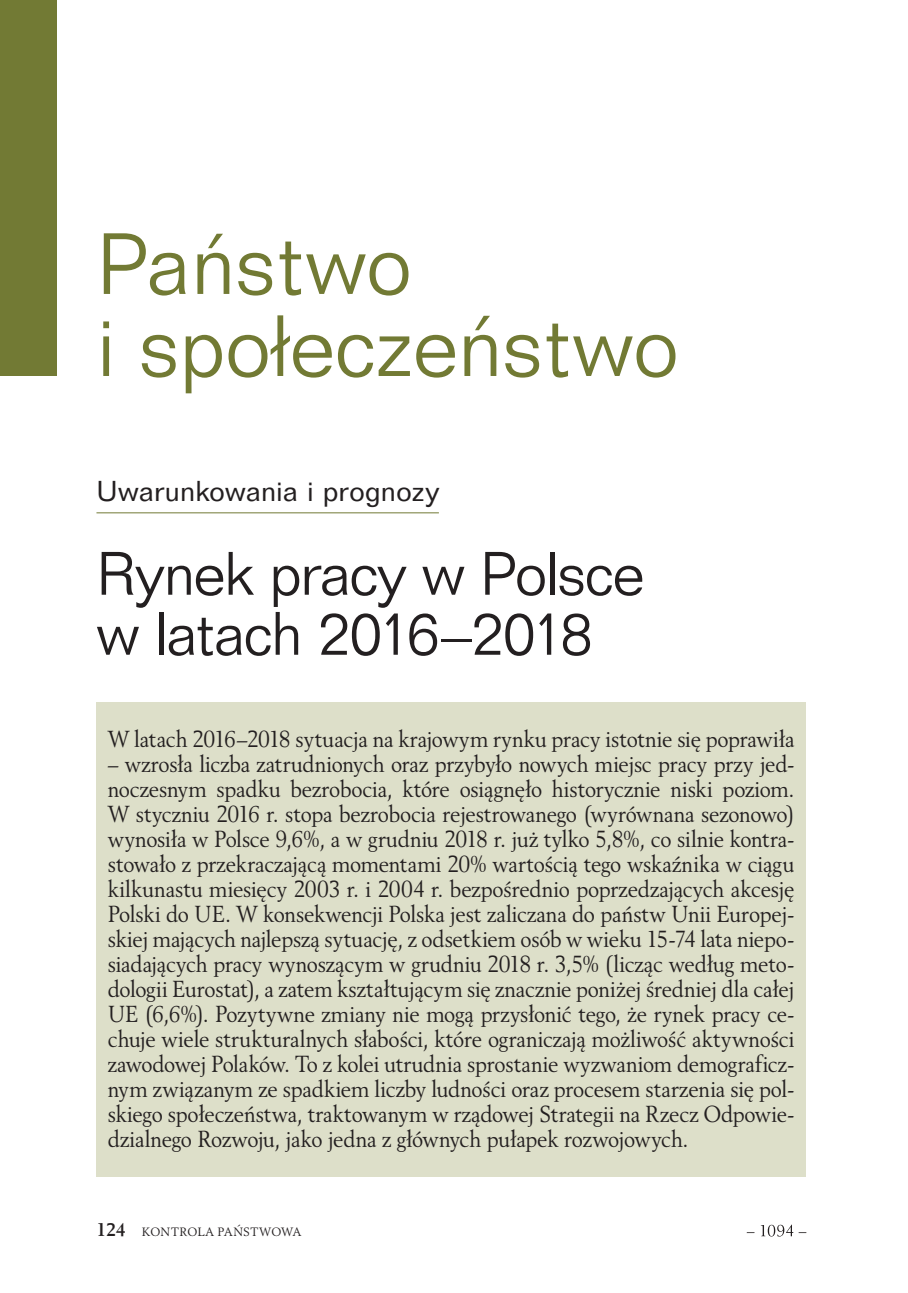
<style>
.page{position:relative;width:908px;height:1293px;background:#fff}
.page>*{position:absolute;margin:0;border:0;box-sizing:border-box;transform-origin:0 0}
.t1{font:300 85px/82px "Folio TL";color:#727a34}
.t2{font:300 60px/60px "Folio TL";letter-spacing:-.025em;color:#231f20}
.t3{font:28px "Folio TL";letter-spacing:.01em;color:#231f20}
.t4{font:23px/25px "Revival 565 BT";letter-spacing:-.01em;color:#231f20;text-align:justify;scale:.94 1}
.t5{font:12px "Revival 565 BT";letter-spacing:.025em;color:#231f20}
.s1{font-weight:700;font-size:18px}
</style>
<div class="page">
<div style="left:0;top:0;width:57px;height:376px;background:#727a34"></div>
<svg style="left:746px;top:1224px;width:60px;height:12px"></svg>
<div style="left:96px;top:702px;width:709px;height:474px;background:#dddfc9"></div>
<hr style="left:96px;top:512px;width:342px;height:1px;background:#727a34">
<h1 class="t1" style="left:96px;top:219px;width:583px">Państwo<br>i społeczeństwo</h1>
<p class="t3" style="left:96px;top:472px;width:344px">Uwarunkowania i prognozy</p>
<h2 class="t2" style="left:96px;top:541px;width:549px">Rynek pracy w Polsce w latach 2016–2018</h2>
<p class="t4" style="left:108px;top:727px;width:731px">W latach 2016–2018 sytuacja na krajowym rynku pracy istotnie się poprawiła</p>
<p class="t4" style="left:108px;top:752px;width:731px">– wzrosła liczba zatrudnionych oraz przybyło nowych miejsc pracy przy jed&shy;noczesnym spadku bezrobocia, które osiągnęło historycznie niski poziom.<br>W styczniu 2016 r. stopa bezrobocia rejestrowanego (wyrównana sezonowo) wynosiła w Polsce 9,6%, a w grudniu 2018 r. już tylko 5,8%, co silnie kontra&shy;stowało z przekraczającą momentami 20% wartością tego wskaźnika w ciągu kilkunastu miesięcy 2003 r. i 2004 r. bezpośrednio poprzedzających akcesję Polski do UE. W konsekwencji Polska jest zaliczana do państw Unii Europej&shy;skiej mających najlepszą sytuację, z odsetkiem osób w wieku 15-74 lata niepo&shy;siadających pracy wynoszącym w grudniu 2018 r. 3,5% (licząc według meto&shy;dologii Eurostat), a zatem kształtującym się znacznie poniżej średniej dla całej UE (6,6%). Pozytywne zmiany nie mogą przysłonić tego, że rynek pracy ce&shy;chuje wiele strukturalnych słabości, które ograniczają możliwość aktywności zawodowej Polaków. To z kolei utrudnia sprostanie wyzwaniom demograficz&shy;nym związanym ze spadkiem liczby ludności oraz procesem starzenia się pol&shy;skiego społeczeństwa, traktowanym w rządowej Strategii na Rzecz Odpowie&shy;dzialnego Rozwoju, jako jedna z głównych pułapek rozwojowych.</p>
<p class="t5" style="left:96px;top:1224px;width:206px"><span class="s1">124</span> KONTROLA PAŃSTWOWA</p>
</div>
